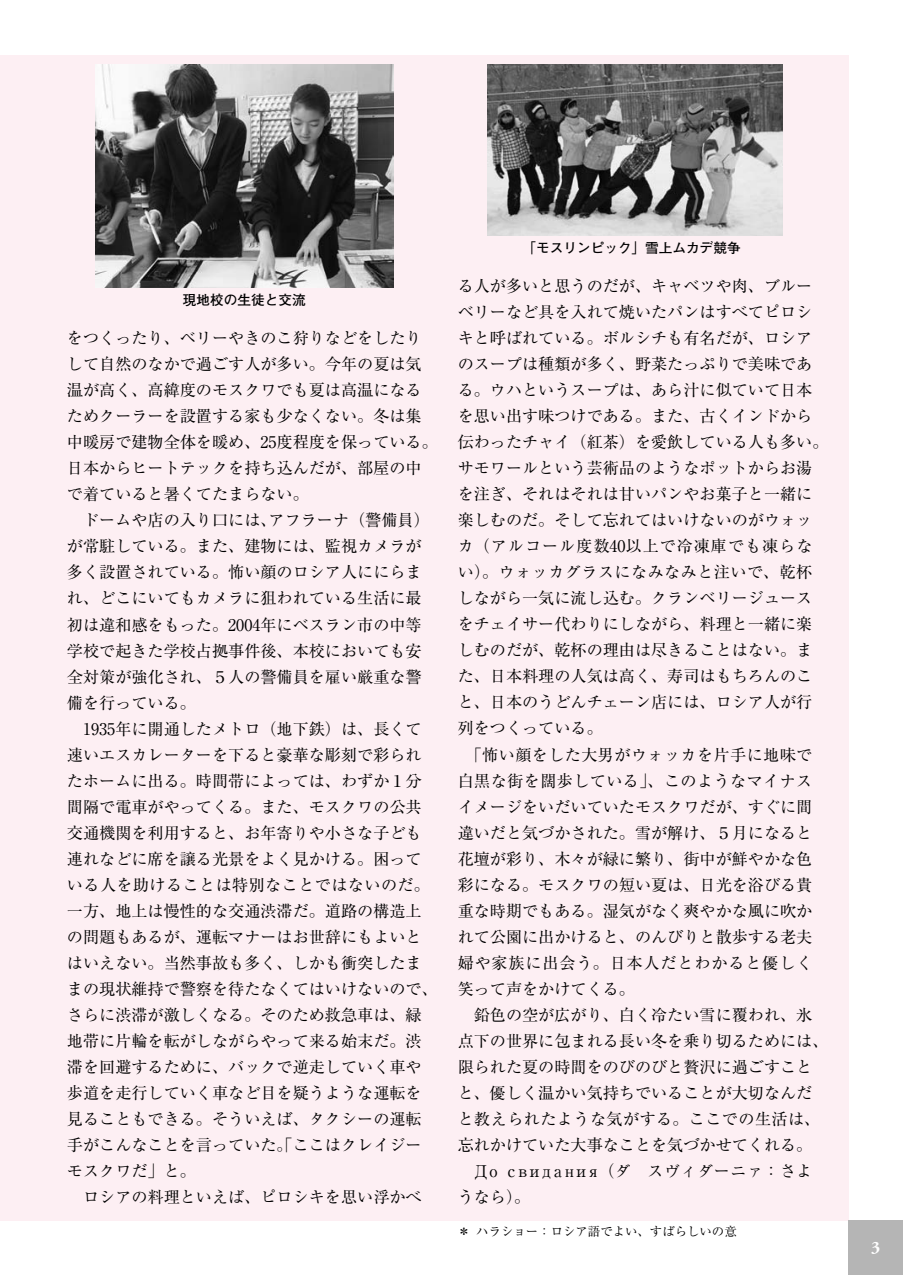
<style>
.page{position:relative;width:903px;height:1275px;background:#fff}
.page>*{position:absolute;margin:0;border:0;box-sizing:border-box;transform-origin:0 0}
.t1{font:700 17.32px "Adobe Garamond Pro";color:#fff}
.t2{font:16.1px/26.1px "Ryumin Pr 6";color:#000}
.t3{font:700 13.65px "Futo Go B101 Pr 6";color:#000}
.t4{font:12.42px "Ryumin Pr 6";color:#000}
</style>
<div class="page">
<div style="left:0;top:55px;width:848px;height:1165px;background:#fdeff3"></div>
<img style="left:95px;top:64px;width:298px;height:224px">
<img style="left:488px;top:64px;width:294px;height:172px">
<div style="left:848px;top:1220px;width:55px;height:55px;background:#b5b5b5"></div>
<p class="t3" style="left:183px;top:289px;width:124px">現地校の生徒と交流</p>
<p class="t2" style="left:67px;top:324px;width:372px">をつくったり、ベリーやきのこ狩りなどをしたりして自然のなかで過ごす人が多い。今年の夏は気温が高く、高緯度のモスクワでも夏は高温になるためクーラーを設置する家も少なくない。冬は集中暖房で建物全体を暖め、25度程度を保っている。日本からヒートテックを持ち込んだが、部屋の中で着ていると暑くてたまらない。<br>　ドームや店の入り口には、アフラーナ（警備員）が常駐している。また、建物には、監視カメラが多く設置されている。怖い顔のロシア人ににらまれ、どこにいてもカメラに狙われている生活に最初は違和感をもった。2004年にベスラン市の中等学校で起きた学校占拠事件後、本校においても安全対策が強化され、５人の警備員を雇い厳重な警備を行っている。<br>　1935年に開通したメトロ（地下鉄）は、長くて速いエスカレーターを下ると豪華な彫刻で彩られたホームに出る。時間帯によっては、わずか１分間隔で電車がやってくる。また、モスクワの公共交通機関を利用すると、お年寄りや小さな子ども連れなどに席を譲る光景をよく見かける。困っている人を助けることは特別なことではないのだ。一方、地上は慢性的な交通渋滞だ。道路の構造上の問題もあるが、運転マナーはお世辞にもよいとはいえない。当然事故も多く、しかも衝突したままの現状維持で警察を待たなくてはいけないので、さらに渋滞が激しくなる。そのため救急車は、緑地帯に片輪を転がしながらやって来る始末だ。渋滞を回避するために、バックで逆走していく車や歩道を走行していく車など目を疑うような運転を見ることもできる。そういえば、タクシーの運転手がこんなことを言っていた。「ここはクレイジーモスクワだ」と。<br>　ロシアの料理といえば、ピロシキを思い浮かべ</p>
<p class="t3" style="left:522px;top:237px;width:220px">「モスリンピック」雪上ムカデ競争</p>
<p class="t2" style="left:458px;top:272px;width:372px">る人が多いと思うのだが、キャベツや肉、ブルーベリーなど具を入れて焼いたパンはすべてピロシキと呼ばれている。ボルシチも有名だが、ロシアのスープは種類が多く、野菜たっぷりで美味である。ウハというスープは、あら汁に似ていて日本を思い出す味つけである。また、古くインドから伝わったチャイ（紅茶）を愛飲している人も多い。サモワールという芸術品のようなポットからお湯を注ぎ、それはそれは甘いパンやお菓子と一緒に楽しむのだ。そして忘れてはいけないのがウォッカ（アルコール度数40以上で冷凍庫でも凍らない）。ウォッカグラスになみなみと注いで、乾杯しながら一気に流し込む。クランベリージュースをチェイサー代わりにしながら、料理と一緒に楽しむのだが、乾杯の理由は尽きることはない。また、日本料理の人気は高く、寿司はもちろんのこと、日本のうどんチェーン店には、ロシア人が行列をつくっている。<br>　「怖い顔をした大男がウォッカを片手に地味で白黒な街を闊歩している」、このようなマイナスイメージをいだいていたモスクワだが、すぐに間違いだと気づかされた。雪が解け、５月になると花壇が彩り、木々が緑に繁り、街中が鮮やかな色彩になる。モスクワの短い夏は、日光を浴びる貴重な時期でもある。湿気がなく爽やかな風に吹かれて公園に出かけると、のんびりと散歩する老夫婦や家族に出会う。日本人だとわかると優しく笑って声をかけてくる。<br>　鉛色の空が広がり、白く冷たい雪に覆われ、氷点下の世界に包まれる長い冬を乗り切るためには、限られた夏の時間をのびのびと贅沢に過ごすことと、優しく温かい気持ちでいることが大切なんだと教えられたような気がする。ここでの生活は、忘れかけていた大事なことを気づかせてくれる。　До свидания（ダ　スヴィダーニァ：さようなら）。</p>
<p class="t4" style="left:458px;top:1222px;width:281px">＊ハラショー：ロシア語でよい、すばらしいの意</p>
<p class="t1" style="left:871px;top:1238px;width:11px">3</p>
</div>
